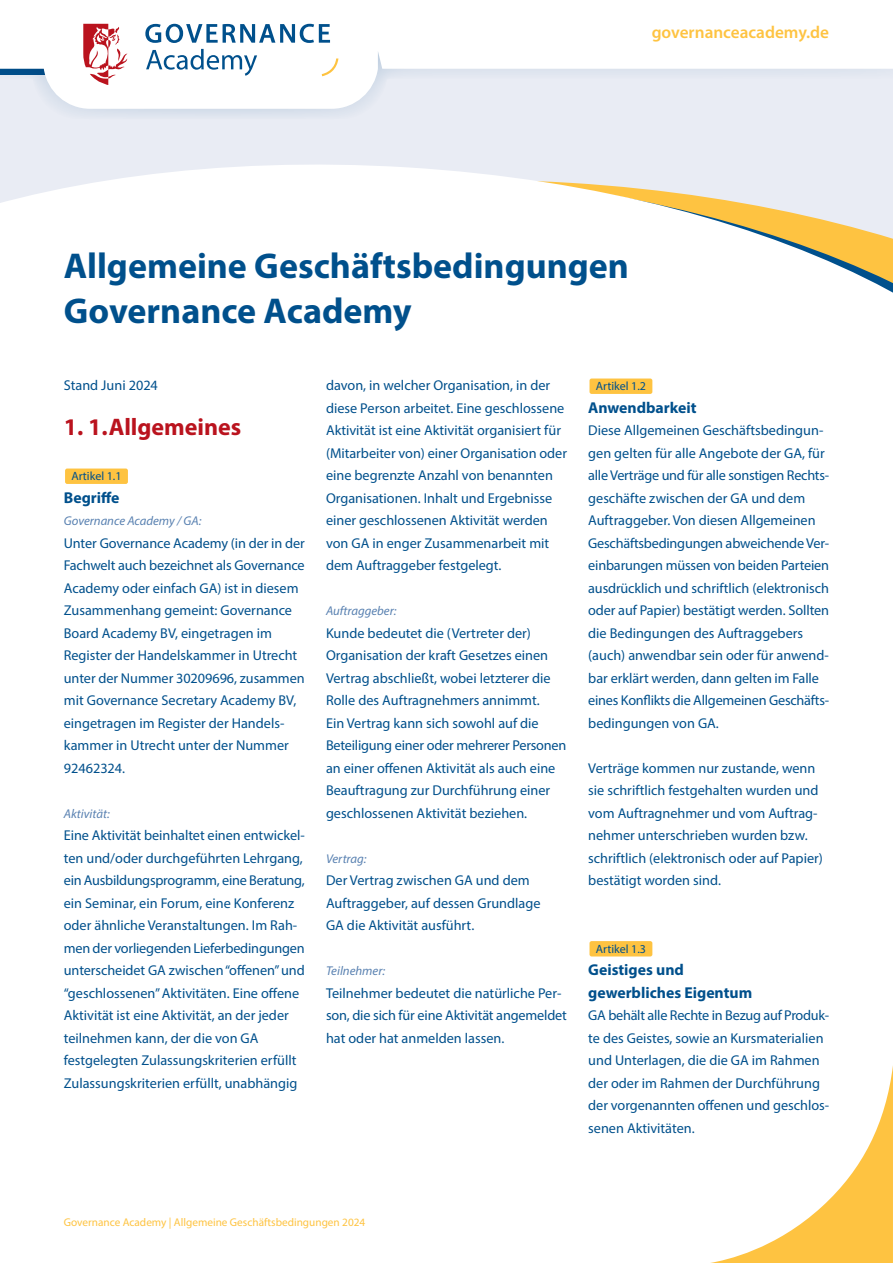
<style>
.page{position:relative;width:893px;height:1263px;background:#fff}
.page>*{position:absolute;margin:0;border:0;box-sizing:border-box;transform-origin:0 0}
.t1{font:700 36px/45px "Myriad Pro";color:#00508c}
.t2{font:700 24px "Myriad Pro";color:#ba131e}
.t3{font:600 17.25px "Myriad Pro";color:#fec341}
.t4{font:700 15.75px/22.5px "Myriad Pro";color:#00508c}
.t5{font:14.25px/22.5px "Myriad Pro";color:#00508c}
.t6{font:italic 12.75px "Myriad Pro";color:#5981b1}
.t7{font:12px "Myriad Pro";color:#00508c}
.t8{font:11.25px "Myriad Pro";color:#fec341}
</style>
<div class="page">
<div style="left:0;top:30px;width:893px;height:552px;background:#e9ecf4"></div>
<svg style="left:0;top:165px;width:893px;height:417px;background:#fdfcfa"></svg>
<svg style="left:710px;top:1066px;width:183px;height:197px"></svg>
<div style="left:65px;top:468px;width:63px;height:16px;background:#fec341;border-radius:2px"></div>
<div style="left:589px;top:378px;width:63px;height:16px;background:#fec341;border-radius:2px"></div>
<div style="left:589px;top:941px;width:63px;height:15px;background:#fec341;border-radius:2px"></div>
<div style="left:66px;top:109px;width:289px;height:7px;background:#dae1ed"></div>
<svg style="left:0;top:23px;width:893px;height:86px;fill:#fff"></svg>
<svg style="left:145px;top:24px;width:185px;height:19px"></svg>
<svg style="left:322px;top:58px;width:16px;height:18px"></svg>
<svg style="left:146px;top:49px;width:111px;height:27px;background:#c7d8e5"></svg>
<svg style="left:83px;top:24px;width:44px;height:61px;background:#e6abaf"></svg>
<p class="t3" style="left:652px;top:22px;width:179px">governanceacademy.de</p>
<p class="t3" style="left:656px;top:22px;width:174px">governanceacademy.nl</p>
<h1 class="t1" style="left:64px;top:242px;width:567px">Allgemeine Geschäftsbedingungen<br>Governance Academy</h1>
<p class="t5" style="left:64px;top:374px;width:96px">Stand Juni 2024</p>
<h2 class="t2" style="left:64px;top:411px;width:179px">1. 1.Allgemeines</h2>
<p class="t7" style="left:71px;top:469px;width:52px">Artikel 1.1</p>
<p class="t4" style="left:64px;top:485px;width:57px">Begriffe</p>
<p class="t6" style="left:64px;top:513px;width:139px">Governance Academy / GA:</p>
<p class="t5" style="left:64px;top:531px;width:242px">Unter Governance Academy (in der in der Fachwelt auch bezeichnet als Governance Academy oder einfach GA) ist in diesem Zusammenhang gemeint: Governance Board Academy BV, eingetragen im Register der Handelskammer in Utrecht unter der Nummer 30209696, zusammen mit Governance Secretary Academy BV, eingetragen im Register der Handels&shy;kammer in Utrecht unter der Nummer 92462324.</p>
<p class="t6" style="left:64px;top:805px;width:48px">Aktivität:</p>
<p class="t5" style="left:64px;top:824px;width:242px">Eine Aktivität beinhaltet einen entwickel&shy;ten und/oder durchgeführten Lehrgang, ein Ausbildungsprogramm, eine Beratung, ein Seminar, ein Forum, eine Konferenz oder ähnliche Veranstaltungen. Im Rah&shy;men der vorliegenden Lieferbedingungen unterscheidet GA zwischen “offenen” und “geschlossenen” Aktivitäten. Eine offene Aktivität ist eine Aktivität, an der jeder teilnehmen kann, der die von GA festgelegten Zulassungskriterien erfüllt Zulassungskriterien erfüllt, unabhängig</p>
<p class="t5" style="left:326px;top:374px;width:242px">davon, in welcher Organisation, in der diese Person arbeitet. Eine geschlossene Aktivität ist eine Aktivität organisiert für (Mitarbeiter von) einer Organisation oder eine begrenzte Anzahl von benannten Organisationen. Inhalt und Ergebnisse einer geschlossenen Aktivität werden von GA in enger Zusammenarbeit mit dem Auftraggeber festgelegt.</p>
<p class="t6" style="left:326px;top:603px;width:72px">Auftraggeber:</p>
<p class="t5" style="left:326px;top:621px;width:242px">Kunde bedeutet die (Vertreter der)<br>Organisation der kraft Gesetzes einen Vertrag abschließt, wobei letzterer die Rolle des Auftragnehmers annimmt.<br>Ein Vertrag kann sich sowohl auf die Beteiligung einer oder mehrerer Personen an einer offenen Aktivität als auch eine Beauftragung zur Durchführung einer geschlossenen Aktivität beziehen.</p>
<p class="t6" style="left:326px;top:850px;width:42px">Vertrag:</p>
<p class="t5" style="left:326px;top:869px;width:216px">Der Vertrag zwischen GA und dem<br>Auftraggeber, auf dessen Grundlage<br>GA die Aktivität ausführt.</p>
<p class="t6" style="left:326px;top:963px;width:61px">Teilnehmer:</p>
<p class="t5" style="left:326px;top:981px;width:242px">Teilnehmer bedeutet die natürliche Per&shy;son, die sich für eine Aktivität angemeldet hat oder hat anmelden lassen.</p>
<p class="t7" style="left:596px;top:379px;width:52px">Artikel 1.2</p>
<p class="t4" style="left:588px;top:395px;width:110px">Anwendbarkeit</p>
<p class="t5" style="left:588px;top:419px;width:242px">Diese Allgemeinen Geschäftsbedingun&shy;gen gelten für alle Angebote der GA, für alle Verträge und für alle sonstigen Rechts&shy;geschäfte zwischen der GA und dem Auftraggeber. Von diesen Allgemeinen Geschäftsbedingungen abweichende Ver&shy;einbarungen müssen von beiden Parteien ausdrücklich und schriftlich (elektronisch oder auf Papier) bestätigt werden. Sollten die Bedingungen des Auftraggebers (auch) anwendbar sein oder für anwend&shy;bar erklärt werden, dann gelten im Falle eines Konflikts die Allgemeinen Geschäfts&shy;bedingungen von GA.</p>
<p class="t5" style="left:588px;top:756px;width:236px">Verträge kommen nur zustande, wenn sie schriftlich festgehalten wurden und vom Auftragnehmer und vom Auftrag&shy;nehmer unterschrieben wurden bzw. schriftlich (elektronisch oder auf Papier) bestätigt worden sind.</p>
<p class="t7" style="left:596px;top:941px;width:52px">Artikel 1.3</p>
<p class="t4" style="left:588px;top:958px;width:166px">Geistiges und gewerbliches Eigentum</p>
<p class="t5" style="left:588px;top:1004px;width:242px">GA behält alle Rechte in Bezug auf Produk&shy;te des Geistes, sowie an Kursmaterialien und Unterlagen, die die GA im Rahmen der oder im Rahmen der Durchführung der vorgenannten offenen und geschlos&shy;senen Aktivitäten.</p>
<p class="t8" style="left:64px;top:1216px;width:303px">Governance Academy | Allgemeine Geschäftsbedingungen 2024</p>
</div>
